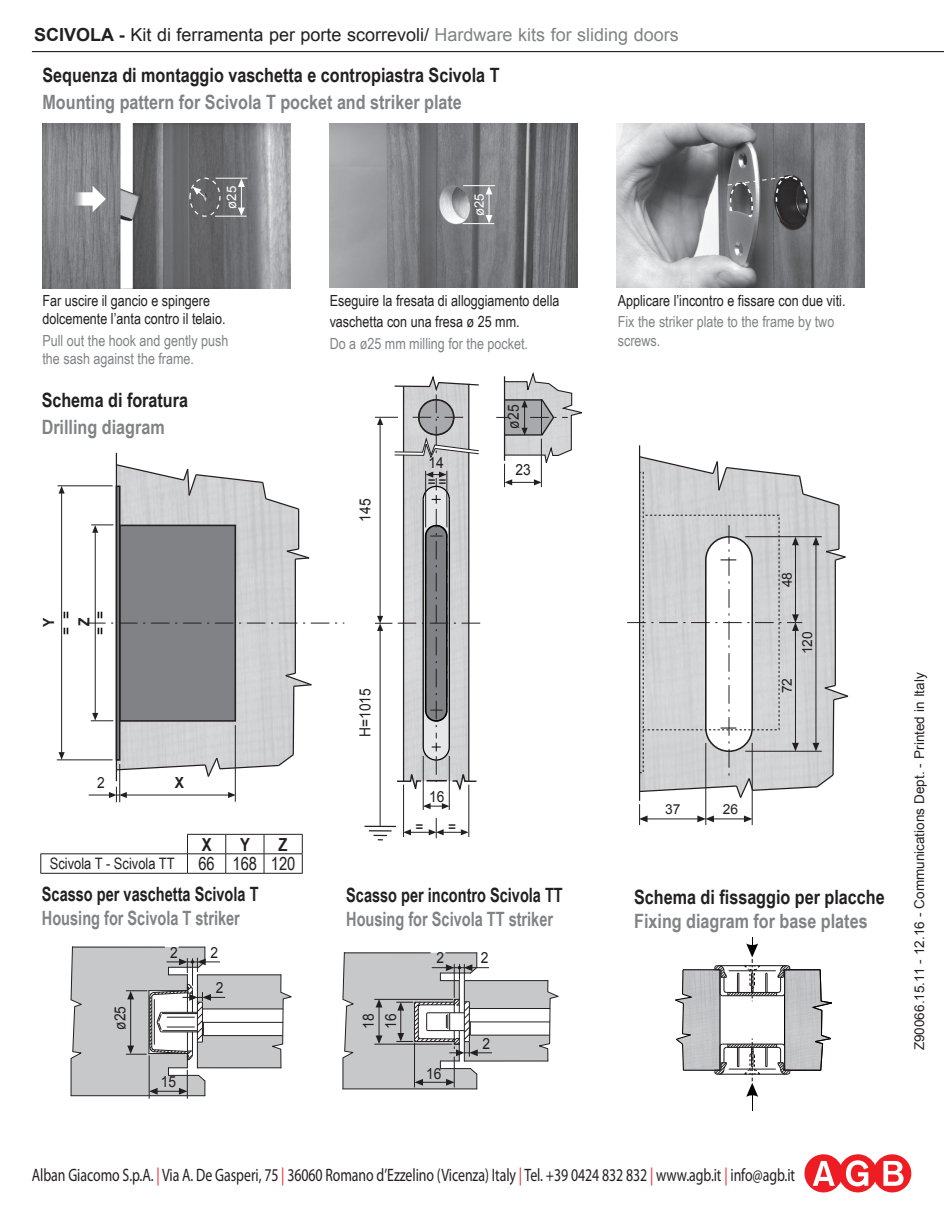
<style>
.page{position:relative;width:944px;height:1212px;background:#fff}
.page>*{position:absolute;margin:0;border:0;box-sizing:border-box;transform-origin:0 0}
.t1{font:700 19.8px "Arial Narrow";color:#231f20}
.t2{font:700 19.8px "Arial Narrow";color:#808285}
.t3{font:700 19.8px "Arial Narrow";color:#231f20;scale:.9 1}
.t4{font:700 19.8px "Arial Narrow";color:#808285;scale:.9 1}
.t5{font:18px "Myriad Pro";letter-spacing:-.005em;color:#231f20;scale:.77 1}
.t6{font:18px "Arial";color:#231f20}
.t7{font:18px "Arial Narrow";color:#231f20}
.t8{font:700 18px "Arial Narrow";color:#231f20}
.t9{font:15.75px "Arial Narrow";color:#231f20}
.t10{font:15.3px/18.4px "Arial Narrow";color:#231f20}
.t11{font:15.3px/18.4px "Arial Narrow";color:#808285}
.t12{font:15.3px/18.9px "Arial";color:#231f20;scale:.9 1}
.t13{font:15.3px "Arial";color:#000;scale:.9 1}
.t14{font:700 15.3px "Arial";color:#231f20;scale:.9 1}
.t15{font:13.72px "Arial";color:#231f20}
.t16{font:13.5px "Arial";color:#231f20}
.t17{font:13.05px "Arial";color:#fff}
.s1{font-weight:700}
.s2{color:#808285}
.s3{color:#ee1d23}
</style>
<div class="page">
<hr style="left:32px;top:51px;width:912px;height:1px;background:#231f20">
<svg style="left:804px;top:1154px;width:107px;height:38px"></svg>
<img style="left:42px;top:124px;width:249px;height:164px">
<img style="left:330px;top:124px;width:248px;height:163px">
<div style="left:189px;top:178px;width:32px;height:39px;border:1px dashed #fff;border-radius:50%"></div>
<hr style="left:216px;top:178px;width:31px;height:1px;background:#fff">
<hr style="left:215px;top:216px;width:32px;height:1px;background:#fff">
<svg style="left:238px;top:178px;width:7px;height:38px"></svg>
<hr style="left:463px;top:185px;width:32px;height:1px;background:#fff">
<hr style="left:463px;top:223px;width:31px;height:1px;background:#fff">
<svg style="left:486px;top:186px;width:6px;height:37px"></svg>
<svg style="left:193px;top:187px;width:12px;height:11px"></svg>
<svg style="left:74px;top:186px;width:32px;height:26px"></svg>
<svg style="left:675px;top:937px;width:157px;height:173px"></svg>
<img style="left:617px;top:123px;width:248px;height:165px">
<svg style="left:726px;top:174px;width:82px;height:45px;background:#616163"></svg>
<hr style="left:116px;top:453px;width:1px;height:328px;background:#231f20">
<hr style="left:235px;top:725px;width:1px;height:77px;background:#231f20">
<hr style="left:119px;top:764px;width:1px;height:38px;background:#231f20">
<hr style="left:57px;top:485px;width:56px;height:1px;background:#231f20">
<hr style="left:57px;top:759px;width:56px;height:1px;background:#231f20">
<svg style="left:87px;top:463px;width:257px;height:315px"></svg>
<hr style="left:95px;top:532px;width:1px;height:181px;background:#231f20">
<svg style="left:59px;top:486px;width:6px;height:7px"></svg>
<svg style="left:59px;top:752px;width:6px;height:8px"></svg>
<hr style="left:61px;top:493px;width:1px;height:260px;background:#231f20">
<svg style="left:228px;top:792px;width:8px;height:6px"></svg>
<hr style="left:126px;top:794px;width:103px;height:1px;background:#231f20">
<svg style="left:89px;top:787px;width:38px;height:15px"></svg>
<hr style="left:423px;top:756px;width:1px;height:54px;background:#231f20">
<hr style="left:449px;top:756px;width:1px;height:54px;background:#231f20">
<svg style="left:496px;top:372px;width:87px;height:115px"></svg>
<svg style="left:369px;top:830px;width:23px;height:10px"></svg>
<hr style="left:364px;top:826px;width:32px;height:1px;background:#231f20">
<hr style="left:380px;top:630px;width:1px;height:196px;background:#231f20">
<hr style="left:403px;top:784px;width:1px;height:53px;background:#231f20">
<svg style="left:403px;top:818px;width:65px;height:20px"></svg>
<svg style="left:423px;top:803px;width:26px;height:6px"></svg>
<hr style="left:468px;top:784px;width:1px;height:53px;background:#231f20">
<svg style="left:375px;top:375px;width:106px;height:420px"></svg>
<hr style="left:380px;top:424px;width:1px;height:192px;background:#231f20">
<svg style="left:342px;top:952px;width:217px;height:137px"></svg>
<svg style="left:71px;top:946px;width:221px;height:152px"></svg>
<img style="left:641px;top:507px;width:197px;height:18px">
<hr style="left:639px;top:445px;width:1px;height:356px;background:#231f20">
<div style="left:639px;top:472px;width:5px;height:301px;border:1px dashed #231f20"></div>
<hr style="left:838px;top:505px;width:2px;height:44px;background:#231f20">
<svg style="left:639px;top:455px;width:201px;height:52px"></svg>
<svg style="left:627px;top:525px;width:222px;height:300px"></svg>
<hr style="left:713px;top:818px;width:31px;height:1px;background:#231f20">
<hr style="left:187px;top:834px;width:39px;height:1px;background:#231f20">
<hr style="left:226px;top:834px;width:38px;height:1px;background:#231f20">
<hr style="left:264px;top:834px;width:39px;height:1px;background:#231f20">
<hr style="left:40px;top:853px;width:147px;height:1px;background:#231f20">
<svg style="left:40px;top:854px;width:1px;height:19px"></svg>
<hr style="left:187px;top:853px;width:39px;height:1px;background:#231f20">
<svg style="left:187px;top:834px;width:1px;height:39px"></svg>
<hr style="left:226px;top:853px;width:38px;height:1px;background:#231f20">
<svg style="left:225px;top:834px;width:1px;height:39px"></svg>
<hr style="left:264px;top:853px;width:39px;height:1px;background:#231f20">
<svg style="left:264px;top:834px;width:1px;height:39px"></svg>
<svg style="left:302px;top:834px;width:1px;height:39px"></svg>
<hr style="left:40px;top:873px;width:147px;height:1px;background:#231f20">
<hr style="left:187px;top:873px;width:39px;height:1px;background:#231f20">
<hr style="left:226px;top:873px;width:38px;height:1px;background:#231f20">
<hr style="left:264px;top:873px;width:39px;height:1px;background:#231f20">
<p class="t6" style="left:34px;top:23px;width:646px"><span class="s1">SCIVOLA -</span> Kit di ferramenta per porte scorrevoli/ <span class="s2">Hardware kits for sliding doors</span></p>
<p class="t1" style="left:42px;top:60px;width:459px">Sequenza di montaggio vaschetta e contropiastra Scivola T</p>
<p class="t2" style="left:42px;top:87px;width:421px">Mounting pattern for Scivola T pocket and striker plate</p>
<p class="t17" style="left:223px;top:209px;width:24px;rotate:-90deg">ø25</p>
<p class="t17" style="left:471px;top:216px;width:24px;rotate:-90deg">ø25</p>
<p class="t10" style="left:42px;top:291px;width:185px">Far uscire il gancio e spingere dolcemente l’anta contro il telaio.</p>
<p class="t11" style="left:42px;top:330px;width:187px">Pull out the hook and gently push the sash against the frame.</p>
<p class="t1" style="left:42px;top:385px;width:148px">Schema di foratura</p>
<p class="t2" style="left:42px;top:412px;width:125px">Drilling diagram</p>
<p class="t10" style="left:330px;top:289px;width:231px;line-height:21.4px">Eseguire la fresata di alloggiamento della vaschetta con una fresa ø 25 mm.</p>
<p class="t11" style="left:330px;top:333px;width:200px">Do a ø25 mm milling for the pocket.</p>
<p class="t12" style="left:356px;top:522px;width:27px;rotate:-90deg">145</p>
<p class="t12" style="left:428px;top:453px;width:22px">14 ==</p>
<p class="t12" style="left:504px;top:428px;width:28px;rotate:-90deg">ø25</p>
<p class="t12" style="left:515px;top:460px;width:19px">23</p>
<p class="t13" style="left:56px;top:619px;width:10px;rotate:-90deg">=</p>
<p class="t13" style="left:56px;top:635px;width:10px;rotate:-90deg">=</p>
<p class="t14" style="left:39px;top:626px;width:12px;rotate:-90deg">Y</p>
<p class="t14" style="left:74px;top:626px;width:11px;rotate:-90deg">Z</p>
<p class="t13" style="left:90px;top:619px;width:10px;rotate:-90deg">=</p>
<p class="t13" style="left:90px;top:635px;width:10px;rotate:-90deg">=</p>
<p class="t12" style="left:97px;top:774px;width:10px">2</p>
<p class="t14" style="left:175px;top:773px;width:12px">X</p>
<p class="t8" style="left:202px;top:831px;width:11px">X</p>
<p class="t8" style="left:240px;top:831px;width:11px">Y</p>
<p class="t8" style="left:279px;top:831px;width:11px">Z</p>
<p class="t9" style="left:50px;top:852px;width:126px">Scivola T - Scivola TT</p>
<p class="t7" style="left:198px;top:850px;width:99px">66 168 120</p>
<p class="t3" style="left:42px;top:879px;width:242px">Scasso per vaschetta Scivola T</p>
<p class="t4" style="left:42px;top:903px;width:222px">Housing for Scivola T striker</p>
<p class="t12" style="left:170px;top:943px;width:10px">2</p>
<p class="t12" style="left:211px;top:943px;width:10px">2</p>
<p class="t12" style="left:111px;top:1030px;width:28px;rotate:-90deg">ø25</p>
<p class="t12" style="left:161px;top:1072px;width:19px">15</p>
<p class="t12" style="left:216px;top:979px;width:10px">2</p>
<p class="t12" style="left:356px;top:737px;width:56px;rotate:-90deg">H=1015</p>
<p class="t12" style="left:429px;top:787px;width:19px">16</p>
<p class="t12" style="left:416px;top:817px;width:10px">=</p>
<p class="t12" style="left:448px;top:817px;width:10px">=</p>
<p class="t3" style="left:346px;top:880px;width:242px">Scasso per incontro Scivola TT</p>
<p class="t4" style="left:346px;top:904px;width:231px">Housing for Scivola TT striker</p>
<p class="t12" style="left:358px;top:1028px;width:19px;line-height:22.3px;rotate:-90deg">18<br>16</p>
<p class="t12" style="left:436px;top:948px;width:10px">2</p>
<p class="t12" style="left:481px;top:948px;width:10px">2</p>
<p class="t12" style="left:426px;top:1064px;width:19px">16</p>
<p class="t12" style="left:483px;top:1034px;width:10px">2</p>
<p class="t10" style="left:618px;top:291px;width:229px">Applicare l’incontro e fissare con due viti.</p>
<p class="t11" style="left:618px;top:312px;width:218px">Fix the striker plate to the frame by two screws.</p>
<p class="t15" style="left:778px;top:587px;width:17px;rotate:-90deg">48</p>
<p class="t15" style="left:778px;top:693px;width:17px;rotate:-90deg">72</p>
<p class="t15" style="left:798px;top:654px;width:25px;rotate:-90deg">120</p>
<p class="t15" style="left:665px;top:800px;width:17px">37</p>
<p class="t15" style="left:723px;top:800px;width:17px">26</p>
<p class="t1" style="left:634px;top:882px;width:252px">Schema di fissaggio per placche</p>
<p class="t2" style="left:634px;top:906px;width:235px">Fixing diagram for base plates</p>
<p class="t16" style="left:911px;top:1050px;width:379px;rotate:-90deg">Z90066.15.11 - 12.16 - Communications Dept. - Printed in Italy</p>
<p class="t5" style="left:32px;top:1165px;width:993px">Alban Giacomo S.p.A. <span class="s3">|</span> Via A. De Gasperi, 75 <span class="s3">|</span> 36060 Romano d’Ezzelino (Vicenza) Italy <span class="s3">|</span> Tel. +39 0424 832 832 <span class="s3">|</span> www.agb.it <span class="s3">|</span> info@agb.it</p>
</div>
